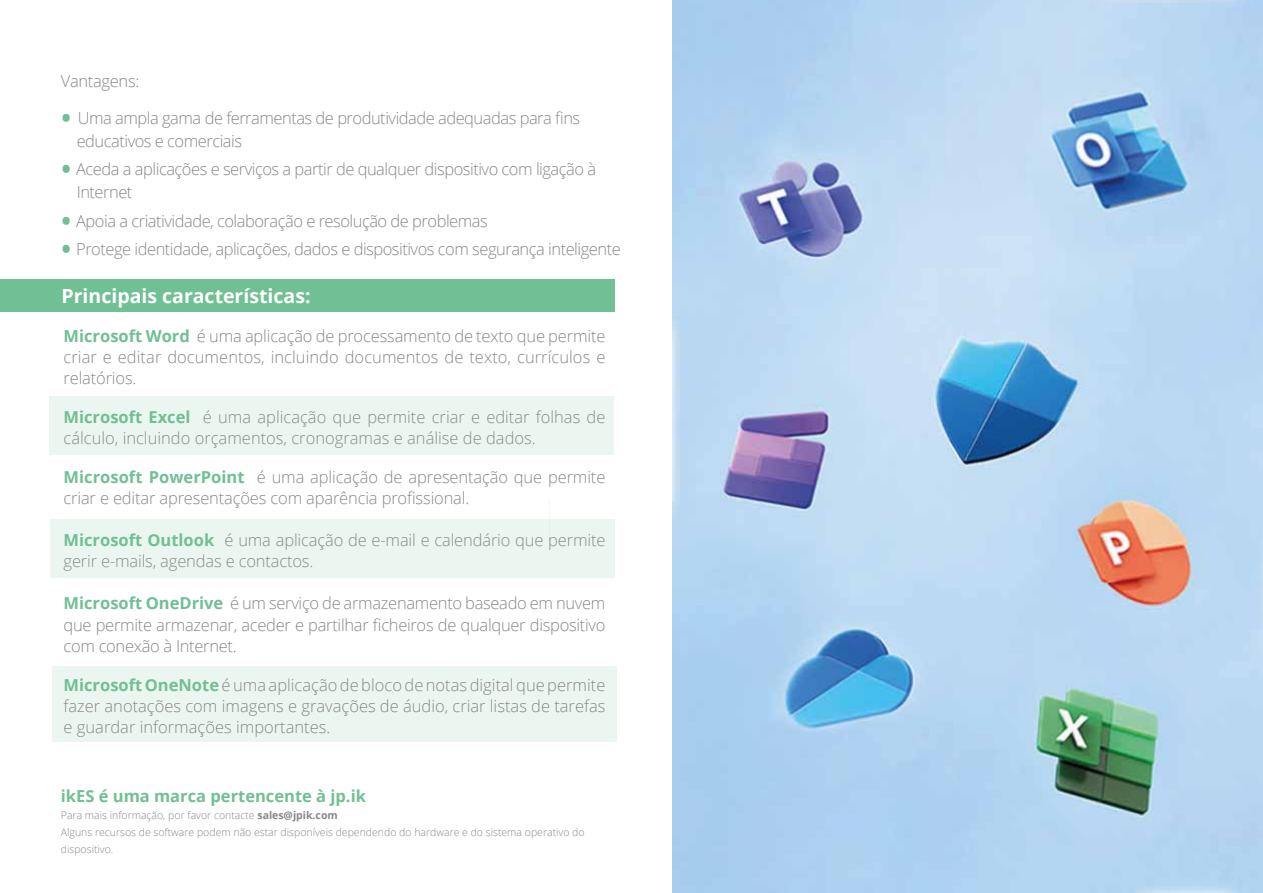
<style>
.page{position:relative;width:1263px;height:893px;background:#fff}
.page>*{position:absolute;margin:0;border:0;box-sizing:border-box;transform-origin:0 0}
.t1{font:700 19.5px "Open Sans";color:#fff}
.t2{font:300 16.5px/21px "Open Sans";letter-spacing:-.01em;color:#878787;text-align:justify}
.t3{font:300 16.5px/22.8px "Open Sans";letter-spacing:-.03em;color:#878787}
.t4{font:700 16.5px "Open Sans";color:#71bf94}
.t5{font:300 10.5px/16.8px "Open Sans";color:#878787}
.s1{font-weight:700;font-size:25.5px;color:#71bf94}
.s2{font-weight:700;color:#71bf94}
.s3{font-weight:700}
</style>
<div class="page">
<div style="left:0;top:279px;width:614px;height:33px;background:#71bf94"></div>
<div style="left:52px;top:667px;width:565px;height:75px;background:#ecf6f1"></div>
<div style="left:50px;top:396px;width:564px;height:58px;background:#ecf6f1"></div>
<img style="left:672px;top:0;width:591px;height:893px">
<div style="left:50px;top:519px;width:565px;height:59px;background:#ecf6f1"></div>
<p class="t2" style="left:61px;top:70px;width:80px">Vantagens:</p>
<p class="t3" style="left:77px;top:106px;width:505px;text-indent:-15px"><span class="s1">•</span> Uma ampla gama de ferramentas de produtividade adequadas para fins educativos e comerciais</p>
<p class="t3" style="left:77px;top:157px;width:521px;text-indent:-15px"><span class="s1">•</span> Aceda a aplicações e serviços a partir de qualquer dispositivo com ligação à<br>Internet</p>
<p class="t3" style="left:62px;top:209px;width:428px"><span class="s1">•</span> Apoia a criatividade, colaboração e resolução de problemas</p>
<p class="t3" style="left:62px;top:237px;width:561px"><span class="s1">•</span> Protege identidade, aplicações, dados e dispositivos com segurança inteligente</p>
<p class="t1" style="left:62px;top:282px;width:251px">Principais características:</p>
<p class="t2" style="left:64px;top:325px;width:543px"><span class="s2">Microsoft Word</span> é uma aplicação de processamento de texto que permite criar e editar documentos, incluindo documentos de texto, currículos e relatórios.</p>
<p class="t2" style="left:64px;top:407px;width:543px"><span class="s2">Microsoft Excel</span> é uma aplicação que permite criar e editar folhas de cálculo, incluindo orçamentos, cronogramas e análise de dados.</p>
<p class="t2" style="left:64px;top:467px;width:543px"><span class="s2">Microsoft PowerPoint</span> é uma aplicação de apresentação que permite criar e editar apresentações com aparência profissional.</p>
<p class="t2" style="left:64px;top:530px;width:543px"><span class="s2">Microsoft Outlook</span> é uma aplicação de e-mail e calendário que permite gerir e-mails, agendas e contactos.</p>
<p class="t2" style="left:64px;top:593px;width:543px"><span class="s2">Microsoft OneDrive</span> é um serviço de armazenamento baseado em nuvem que permite armazenar, aceder e partilhar ficheiros de qualquer dispositivo com conexão à Internet.</p>
<p class="t2" style="left:64px;top:674px;width:543px"><span class="s2">Microsoft OneNote</span>é uma aplicação de bloco de notas digital que permite fazer anotações com imagens e gravações de áudio, criar listas de tarefas e guardar informações importantes.</p>
<p class="t4" style="left:61px;top:785px;width:307px">ikES é uma marca pertencente à jp.ik</p>
<p class="t5" style="left:61px;top:807px;width:525px">Para mais informação, por favor contacte <span class="s3">sales@jpik.com<br></span>Alguns recursos de software podem não estar disponíveis dependendo do hardware e do sistema operativo do dispositivo.</p>
</div>
